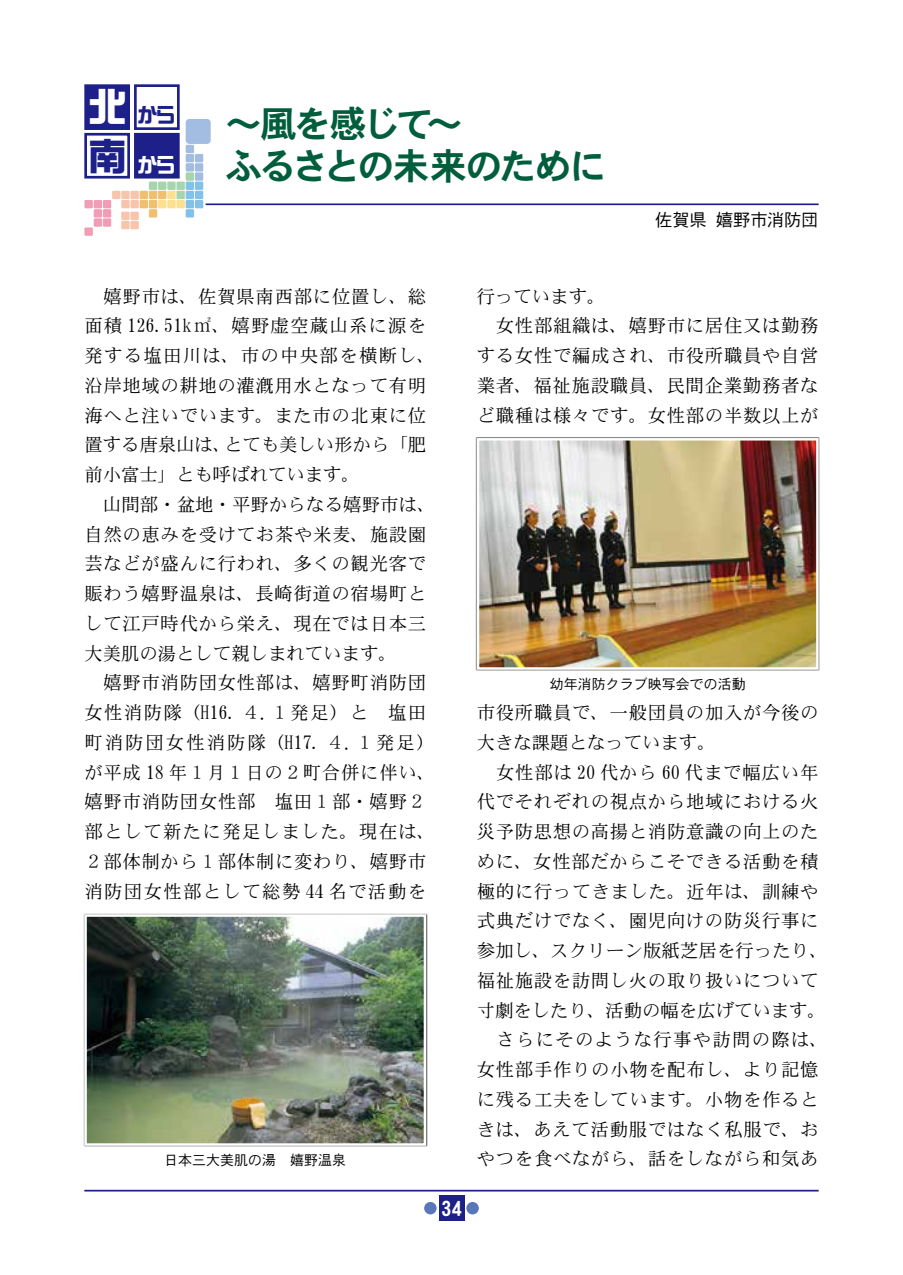
<style>
.page{position:relative;width:903px;height:1275px;background:#fff}
.page>*{position:absolute;margin:0;border:0;box-sizing:border-box;transform-origin:0 0}
.t1{font:38.5px "DF So Gei W9 WING RKSJ H";color:#fff}
.t2{font:38.5px "DF So Gei W9 WING RKSJ H";color:#1d2088}
.t3{font:36.75px/42px "DFHS Gothic W7 WIN RKSJ H";letter-spacing:-.065em;color:#005e3c}
.t4{font:21px "DFHS Gothic W7 WIN RKSJ H";color:#fff}
.t5{font:20.12px "DF So Gei W9 WING RKSJ H";color:#fff}
.t6{font:20.12px "DF So Gei W9 WING RKSJ H";color:#1d2088}
.t7{font:18.38px/29.8px "DFHS Mincho W3 WIN RKSJ H";letter-spacing:.04em;color:#000}
.t8{font:17.5px "DFHS Gothic W3 WIN RKSJ H";letter-spacing:-.025em;color:#000}
.t9{font:14px "DFHS Gothic W3 WIN RKSJ H";color:#000}
</style>
<div class="page">
<hr style="left:84px;top:1190px;width:735px;height:1px;background:#1d2088">
<div style="left:439px;top:1196px;width:25px;height:25px;background:#1d2088"></div>
<div style="left:466px;top:1202px;width:13px;height:12px;background:#5976ba;border-radius:50%"></div>
<div style="left:424px;top:1202px;width:13px;height:12px;background:#5976ba;border-radius:50%"></div>
<hr style="left:206px;top:203px;width:613px;height:2px;background:#1d2088">
<div style="left:186px;top:145px;width:8px;height:8px;background:#a3bce2"></div>
<div style="left:186px;top:119px;width:25px;height:25px;background:#a3bce2;border-radius:4px"></div>
<div style="left:186px;top:154px;width:8px;height:8px;background:#a3bce2"></div>
<div style="left:195px;top:154px;width:8px;height:8px;background:#a3bce2"></div>
<div style="left:186px;top:163px;width:8px;height:9px;background:#a3bce2"></div>
<div style="left:195px;top:163px;width:8px;height:9px;background:#a3bce2"></div>
<div style="left:195px;top:172px;width:8px;height:9px;background:#a3bce2"></div>
<div style="left:176px;top:200px;width:9px;height:8px;background:#fddf90"></div>
<div style="left:167px;top:191px;width:9px;height:8px;background:#fddf90"></div>
<div style="left:167px;top:200px;width:9px;height:8px;background:#fddf90"></div>
<div style="left:158px;top:200px;width:8px;height:8px;background:#fddf90"></div>
<div style="left:186px;top:172px;width:8px;height:9px;background:#a5d4ad"></div>
<div style="left:176px;top:182px;width:9px;height:8px;background:#a5d4ad"></div>
<div style="left:176px;top:191px;width:9px;height:8px;background:#a5d4ad"></div>
<div style="left:167px;top:182px;width:9px;height:8px;background:#a5d4ad"></div>
<div style="left:158px;top:182px;width:8px;height:8px;background:#a5d4ad"></div>
<div style="left:149px;top:182px;width:8px;height:8px;background:#a5d4ad"></div>
<div style="left:130px;top:191px;width:9px;height:8px;background:#f8c5ac"></div>
<div style="left:130px;top:200px;width:9px;height:8px;background:#f8c5ac"></div>
<div style="left:130px;top:212px;width:9px;height:8px;background:#f8c5ac"></div>
<div style="left:121px;top:212px;width:9px;height:8px;background:#f8c5ac"></div>
<div style="left:130px;top:221px;width:9px;height:8px;background:#f8c5ac"></div>
<div style="left:121px;top:221px;width:9px;height:8px;background:#f8c5ac"></div>
<div style="left:121px;top:191px;width:9px;height:8px;background:#f8c5ac"></div>
<div style="left:112px;top:191px;width:8px;height:8px;background:#f8c5ac"></div>
<div style="left:121px;top:200px;width:9px;height:8px;background:#f8c5ac"></div>
<div style="left:103px;top:200px;width:8px;height:8px;background:#f19db5"></div>
<div style="left:103px;top:209px;width:8px;height:9px;background:#f19db5"></div>
<div style="left:94px;top:200px;width:8px;height:8px;background:#f19db5"></div>
<div style="left:84px;top:200px;width:9px;height:8px;background:#f19db5"></div>
<div style="left:84px;top:227px;width:9px;height:9px;background:#f19db5"></div>
<div style="left:94px;top:209px;width:8px;height:9px;background:#f19db5"></div>
<div style="left:103px;top:218px;width:8px;height:9px;background:#f19db5"></div>
<div style="left:94px;top:218px;width:8px;height:9px;background:#f19db5"></div>
<div style="left:158px;top:191px;width:8px;height:8px;background:#f1bf70"></div>
<div style="left:149px;top:191px;width:8px;height:8px;background:#f1bf70"></div>
<div style="left:149px;top:200px;width:8px;height:8px;background:#f1bf70"></div>
<div style="left:140px;top:191px;width:8px;height:8px;background:#f1bf70"></div>
<div style="left:140px;top:200px;width:8px;height:8px;background:#f1bf70"></div>
<div style="left:149px;top:209px;width:8px;height:9px;background:#f1bf70"></div>
<div style="left:186px;top:182px;width:8px;height:8px;background:#82c1ea"></div>
<div style="left:186px;top:191px;width:8px;height:8px;background:#82c1ea"></div>
<div style="left:195px;top:182px;width:8px;height:8px;background:#82c1ea"></div>
<div style="left:186px;top:200px;width:8px;height:8px;background:#82c1ea"></div>
<div style="left:195px;top:191px;width:8px;height:8px;background:#82c1ea"></div>
<div style="left:186px;top:209px;width:8px;height:9px;background:#82c1ea"></div>
<div style="left:195px;top:200px;width:8px;height:8px;background:#82c1ea"></div>
<div style="left:84px;top:84px;width:46px;height:46px;background:#1d2088;border:3px solid #1d2088"></div>
<div style="left:134px;top:84px;width:46px;height:46px;background:#fff;border:3px solid #1d2088"></div>
<div style="left:84px;top:133px;width:46px;height:46px;background:#fff;border:3px solid #1d2088"></div>
<div style="left:134px;top:133px;width:46px;height:46px;background:#1d2088;border:3px solid #1d2088"></div>
<img style="left:87px;top:917px;width:336px;height:226px">
<div style="left:84px;top:914px;width:342px;height:232px;border:2px solid #fff"></div>
<img style="left:480px;top:441px;width:336px;height:226px">
<div style="left:477px;top:438px;width:342px;height:232px;border:2px solid #fff"></div>
<h1 class="t1" style="left:88px;top:87px;width:40px">北</h1>
<h1 class="t2" style="left:88px;top:137px;width:40px">南</h1>
<p class="t6" style="left:138px;top:105px;width:38px">から</p>
<p class="t5" style="left:138px;top:154px;width:38px">から</p>
<h2 class="t3" style="left:225px;top:104px;width:382px">～風を感じて～<br>ふるさとの未来のために</h2>
<p class="t8" style="left:638px;top:211px;width:182px">　佐賀県 嬉野市消防団</p>
<p class="t7" style="left:84px;top:282px;width:353px">　嬉野市は、佐賀県南西部に位置し、総面積 126.51k㎡、嬉野虚空蔵山系に源を発する塩田川は、市の中央部を横断し、沿岸地域の耕地の灌漑用水となって有明海へと注いでいます。また市の北東に位置する唐泉山は、とても美しい形から「肥前小富士」とも呼ばれています。<br>　山間部・盆地・平野からなる嬉野市は、自然の恵みを受けてお茶や米麦、施設園芸などが盛んに行われ、多くの観光客で賑わう嬉野温泉は、長崎街道の宿場町として江戸時代から栄え、現在では日本三大美肌の湯として親しまれています。<br>　嬉野市消防団女性部は、嬉野町消防団女性消防隊（H16. ４．１発足）と　塩田町消防団女性消防隊（H17. ４．１発足）が平成 18 年１月１日の２町合併に伴い、嬉野市消防団女性部　塩田１部・嬉野２部として新たに発足しました。現在は、<br>２部体制から１部体制に変わり、嬉野市消防団女性部として総勢 44 名で活動を</p>
<p class="t7" style="left:477px;top:282px;width:343px">行っています。<br>　女性部組織は、嬉野市に居住又は勤務する女性で編成され、市役所職員や自営業者、福祉施設職員、民間企業勤務者など職種は様々です。女性部の半数以上が</p>
<p class="t9" style="left:550px;top:677px;width:197px">幼年消防クラブ映写会での活動</p>
<p class="t7" style="left:477px;top:698px;width:353px">市役所職員で、一般団員の加入が今後の大きな課題となっています。<br>　女性部は 20 代から 60 代まで幅広い年代でそれぞれの視点から地域における火災予防思想の高揚と消防意識の向上のために、女性部だからこそできる活動を積極的に行ってきました。近年は、訓練や式典だけでなく、園児向けの防災行事に参加し、スクリーン版紙芝居を行ったり、福祉施設を訪問し火の取り扱いについて寸劇をしたり、活動の幅を広げています。　さらにそのような行事や訪問の際は、女性部手作りの小物を配布し、より記憶に残る工夫をしています。小物を作るときは、あえて活動服ではなく私服で、おやつを食べながら、話をしながら和気あ</p>
<p class="t9" style="left:164px;top:1153px;width:183px">日本三大美肌の湯　嬉野温泉</p>
<p class="t4" style="left:441px;top:1198px;width:23px">34</p>
</div>
